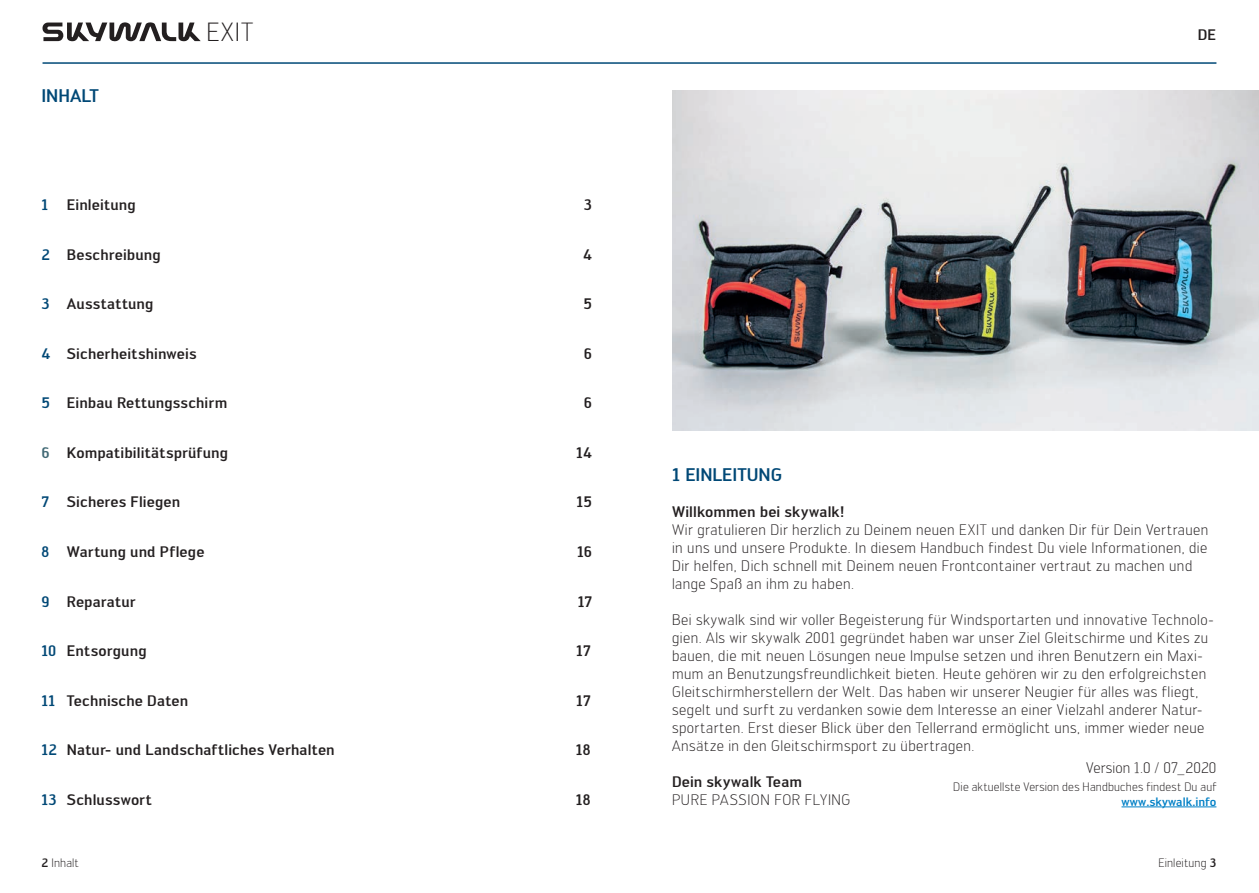
<style>
.page{position:relative;width:1259px;height:893px;background:#fff}
.page>*{position:absolute;margin:0;border:0;box-sizing:border-box;transform-origin:0 0}
.t1{font:300 25.8px "Engel";color:#231f20}
.t2{font:500 18px "Engel";color:#004876}
.t3{font:300 15px/18px "Engel";letter-spacing:.03em;color:#231f20}
.t4{font:500 15px "Engel";letter-spacing:.005em;color:#231f20}
.t5{font:300 15px "Engel";letter-spacing:.005em;color:#231f20}
.t6{font:300 12px "Engel";letter-spacing:.015em;color:#231f20}
.t7{font:500 12px "Engel";color:#0080c6}
.s1{color:#004876}
.s2{color:#406874}
.s3{font-weight:500}
</style>
<div class="page">
<hr style="left:43px;top:62px;width:586px;height:2px;background:#004977">
<hr style="left:629px;top:62px;width:587px;height:2px;background:#004977">
<svg style="left:43px;top:22px;width:158px;height:19px"></svg>
<img style="left:672px;top:90px;width:587px;height:340px">
<hr style="left:1121px;top:807px;width:95px;height:1px;background:#0080c6">
<p class="t2" style="left:41px;top:86px;width:59px">INHALT</p>
<h1 class="t1" style="left:207px;top:17px;width:48px">EXIT</h1>
<p class="t4" style="left:41px;top:196px;width:96px"><span class="s1">1</span> Einleitung</p>
<p class="t4" style="left:584px;top:196px;width:10px">3</p>
<p class="t4" style="left:41px;top:246px;width:121px"><span class="s1">2</span> Beschreibung</p>
<p class="t4" style="left:583px;top:246px;width:10px">4</p>
<p class="t4" style="left:41px;top:295px;width:114px"><span class="s1">3</span> Ausstattung</p>
<p class="t4" style="left:583px;top:295px;width:10px">5</p>
<p class="t4" style="left:41px;top:345px;width:157px"><span class="s1">4</span> Sicherheitshinweis</p>
<p class="t4" style="left:584px;top:345px;width:10px">6</p>
<p class="t4" style="left:41px;top:394px;width:187px"><span class="s1">5</span> Einbau Rettungsschirm</p>
<p class="t4" style="left:584px;top:394px;width:10px">6</p>
<p class="t4" style="left:41px;top:444px;width:188px"><span class="s2">6</span> Kompatibilitätsprüfung</p>
<p class="t4" style="left:576px;top:444px;width:17px">14</p>
<p class="t4" style="left:41px;top:493px;width:140px"><span class="s1">7</span> Sicheres Fliegen</p>
<p class="t4" style="left:576px;top:493px;width:17px">15</p>
<p class="t4" style="left:41px;top:543px;width:165px"><span class="s1">8</span> Wartung und Pflege</p>
<p class="t4" style="left:577px;top:543px;width:16px">16</p>
<p class="t4" style="left:41px;top:592px;width:96px"><span class="s1">9</span> Reparatur</p>
<p class="t4" style="left:578px;top:592px;width:16px">17</p>
<p class="t4" style="left:41px;top:642px;width:107px"><span class="s1">10</span> Entsorgung</p>
<p class="t4" style="left:576px;top:642px;width:16px">17</p>
<p class="t4" style="left:41px;top:691px;width:148px"><span class="s1">11</span> Technische Daten</p>
<p class="t4" style="left:576px;top:691px;width:16px">17</p>
<p class="t4" style="left:41px;top:741px;width:295px"><span class="s1">12</span> Natur- und Landschaftliches Verhalten</p>
<p class="t4" style="left:576px;top:741px;width:16px">18</p>
<p class="t4" style="left:41px;top:790px;width:112px"><span class="s1">13</span> Schlusswort</p>
<p class="t4" style="left:576px;top:790px;width:16px">18</p>
<p class="t4" style="left:1197px;top:26px;width:20px">DE</p>
<p class="t2" style="left:672px;top:464px;width:112px">1 EINLEITUNG</p>
<p class="t4" style="left:672px;top:503px;width:174px">Willkommen bei skywalk!</p>
<p class="t3" style="left:672px;top:521px;width:538px">Wir gratulieren Dir herzlich zu Deinem neuen EXIT und danken Dir für Dein Vertrauen in uns und unsere Produkte. In diesem Handbuch findest Du viele Informationen, die Dir helfen, Dich schnell mit Deinem neuen Frontcontainer vertraut zu machen und lange Spaß an ihm zu haben.</p>
<p class="t3" style="left:672px;top:611px;width:543px">Bei skywalk sind wir voller Begeisterung für Windsportarten und innovative Technolo&shy;gien. Als wir skywalk 2001 gegründet haben war unser Ziel Gleitschirme und Kites zu bauen, die mit neuen Lösungen neue Impulse setzen und ihren Benutzern ein Maxi&shy;mum an Benutzungsfreundlichkeit bieten. Heute gehören wir zu den erfolgreichsten Gleitschirmherstellern der Welt. Das haben wir unserer Neugier für alles was fliegt, segelt und surft zu verdanken sowie dem Interesse an einer Vielzahl anderer Natur&shy;sportarten. Erst dieser Blick über den Tellerrand ermöglicht uns, immer wieder neue Ansätze in den Gleitschirmsport zu übertragen.</p>
<p class="t4" style="left:672px;top:773px;width:131px">Dein skywalk Team</p>
<p class="t3" style="left:672px;top:791px;width:180px">PURE PASSION FOR FLYING</p>
<p class="t5" style="left:1086px;top:759px;width:132px">Version 1.0 / 07_2020</p>
<p class="t6" style="left:953px;top:780px;width:265px">Die aktuellste Version des Handbuches findest Du auf</p>
<p class="t7" style="left:1121px;top:794px;width:96px">www.skywalk.info</p>
<p class="t6" style="left:41px;top:856px;width:39px"><span class="s3">2</span> Inhalt</p>
<p class="t6" style="left:1158px;top:856px;width:60px">Einleitung <span class="s3">3</span></p>
</div>
